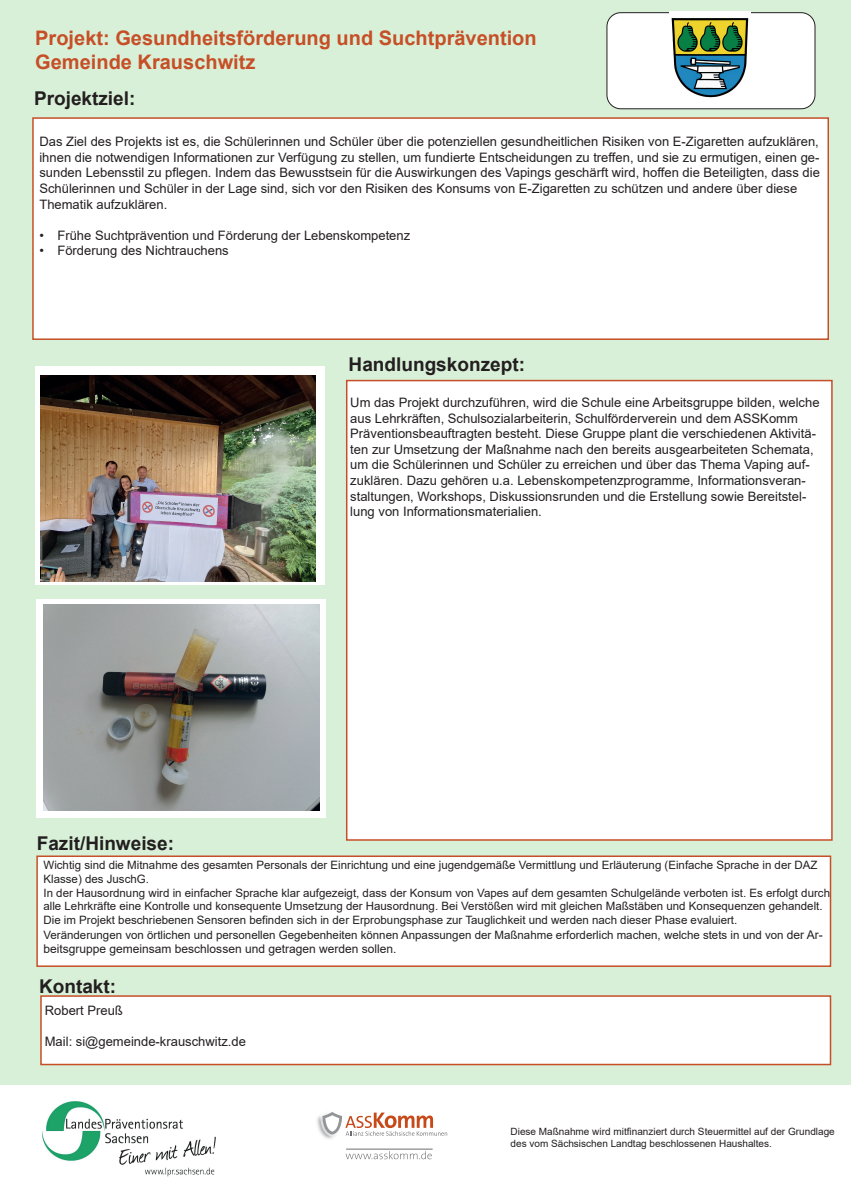
<style>
.page{position:relative;width:851px;height:1201px;background:#fff}
.page>*{position:absolute;margin:0;border:0;box-sizing:border-box;transform-origin:0 0}
.t1{font:700 20px/24px "Arial";color:#c64f27}
.t2{font:700 19px "Arial";color:#231f20}
.t3{font:13px/15.6px "Arial";color:#231f20}
.t4{font:12px "Arial";color:#231f20}
.t5{font:11.5px/13.9px "Arial";color:#231f20}
.t6{font:10px/12px "Arial";color:#231f20}
.s1{font-size:12px}
</style>
<div class="page">
<img style="left:31px;top:1084px;width:196px;height:93px">
<div style="left:0;top:0;width:850px;height:1084px;background:#d9f0d8"></div>
<div style="left:607px;top:13px;width:207px;height:96px;background:#fff;border-radius:14px"></div>
<div style="left:606px;top:12px;width:209px;height:97px;border:1px solid #231f20;border-radius:14px"></div>
<div style="left:32px;top:117px;width:796px;height:223px;background:#fff;border:2px solid #c64f27"></div>
<div style="left:346px;top:380px;width:486px;height:460px;background:#fff;border:2px solid #c64f27"></div>
<div style="left:36px;top:855px;width:795px;height:112px;background:#fff;border:2px solid #c64f27"></div>
<img style="left:317px;top:1116px;width:18px;height:23px">
<svg style="left:320px;top:1112px;width:127px;height:24px"></svg>
<svg style="left:345px;top:1151px;width:86px;height:8px"></svg>
<hr style="left:346px;top:1148px;width:86px;height:1px;background:#6c6d70">
<div style="left:40px;top:995px;width:791px;height:70px;background:#fff;border:2px solid #c64f27"></div>
<div style="left:35px;top:366px;width:290px;height:218px;background:#fff"></div>
<div style="left:36px;top:599px;width:289px;height:218px;background:#fff"></div>
<img style="left:669px;top:12px;width:81px;height:86px">
<img style="left:41px;top:375px;width:274px;height:206px">
<img style="left:44px;top:604px;width:275px;height:206px">
<h1 class="t1" style="left:35px;top:27px;width:503px">Projekt: Gesundheitsförderung und Suchtprävention<br>Gemeinde Krauschwitz</h1>
<h2 class="t2" style="left:34px;top:85px;width:103px">Projektziel:</h2>
<p class="t3" style="left:39px;top:134px;width:781px">Das Ziel des Projekts ist es, die Schülerinnen und Schüler über die potenziellen gesundheitlichen Risiken von E-Zigaretten aufzuklären, ihnen die notwendigen Informationen zur Verfügung zu stellen, um fundierte Entscheidungen zu treffen, und sie zu ermutigen, einen ge&shy;sunden Lebensstil zu pflegen. Indem das Bewusstsein für die Auswirkungen des Vapings geschärft wird, hoffen die Beteiligten, dass die Schülerinnen und Schüler in der Lage sind, sich vor den Risiken des Konsums von E-Zigaretten zu schützen und andere über diese Thematik aufzuklären.</p>
<p class="t3" style="left:39px;top:227px;width:372px">• Frühe Suchtprävention und Förderung der Lebenskompetenz</p>
<p class="t3" style="left:39px;top:243px;width:191px">• Förderung des Nichtrauchens</p>
<h2 class="t2" style="left:348px;top:351px;width:178px">Handlungskonzept:</h2>
<h2 class="t2" style="left:37px;top:830px;width:139px">Fazit/Hinweise:</h2>
<p class="t3" style="left:350px;top:394px;width:470px">Um das Projekt durchzuführen, wird die Schule eine Arbeitsgruppe bilden, welche aus Lehrkräften, Schulsozialarbeiterin, Schulförderverein und dem ASSKomm Präventionsbeauftragten besteht. Diese Gruppe plant die verschiedenen Aktivitä&shy;ten zur Umsetzung der Maßnahme nach den bereits ausgearbeiteten Schemata, um die Schülerinnen und Schüler zu erreichen und über das Thema Vaping auf&shy;zuklären. Dazu gehören u.a. Lebenskompetenzprogramme, Informationsveran&shy;staltungen, Workshops, Diskussionsrunden und die Erstellung sowie Bereitstel&shy;lung von Informationsmaterialien.</p>
<p class="t5" style="left:43px;top:858px;width:788px">Wichtig sind die Mitnahme des gesamten Personals der Einrichtung und eine jugendgemäße Vermittlung und Erläuterung (Einfache Sprache in der DAZ Klasse) des JuschG.<br>In der Hausordnung wird in einfacher Sprache klar aufgezeigt, dass der Konsum von Vapes auf dem gesamten Schulgelände verboten ist. Es erfolgt durch alle Lehrkräfte eine Kontrolle und konsequente Umsetzung der Hausordnung. Bei Verstößen wird mit gleichen Maßstäben und Konsequenzen gehandelt.<br>Die im Projekt beschriebenen Sensoren befinden sich in der Erprobungsphase zur Tauglichkeit und werden nach dieser Phase evaluiert.<br>Veränderungen von örtlichen und personellen Gegebenheiten können Anpassungen der Maßnahme erforderlich machen, welche stets in und von <span class="s1">der Ar-</span></p>
<p class="t4" style="left:43px;top:940px;width:354px">beitsgruppe gemeinsam beschlossen und getragen werden sollen.</p>
<h2 class="t2" style="left:39px;top:972px;width:79px">Kontakt:</h2>
<p class="t3" style="left:45px;top:1002px;width:80px">Robert Preuß</p>
<p class="t3" style="left:45px;top:1033px;width:203px">Mail: si@gemeinde-krauschwitz.de</p>
<p class="t6" style="left:510px;top:1125px;width:326px">Diese Maßnahme wird mitfinanziert durch Steuermittel auf der Grundlage des vom Sächsischen Landtag beschlossenen Haushaltes.</p>
</div>
